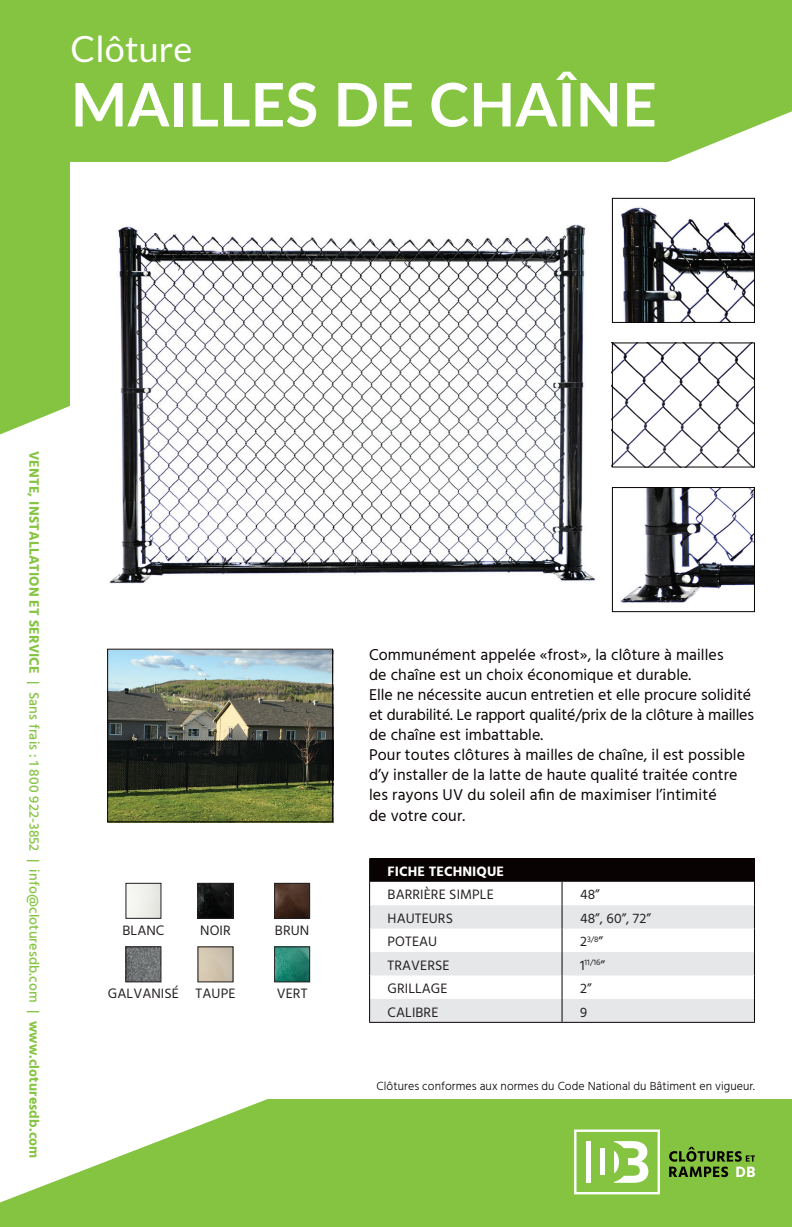
<style>
.page{position:relative;width:792px;height:1227px;background:#fff}
.page>*{position:absolute;margin:0;border:0;box-sizing:border-box;transform-origin:0 0}
.t1{font:700 60px "Lato";letter-spacing:.005em;color:#fff}
.t2{font:36px "Lato";letter-spacing:.005em;color:#fff}
.t3{font:16px/20px "Hind";letter-spacing:.005em;color:#080302}
.t4{font:14px "Hind";letter-spacing:.005em;color:#231f20}
.t5{font:700 14px "Hind";letter-spacing:.01em;color:#84c440}
.t6{font:700 14px "Hind";letter-spacing:.005em;color:#fff}
.t7{font:300 12px "Hind";letter-spacing:.005em;color:#080302}
.t8{font:8.2px "Hind";color:#231f20}
.s1{font-weight:500}
.s2{font-size:14px}
</style>
<div class="page">
<svg style="left:0;top:1099px;width:792px;height:127px;background:#96cc5c"></svg>
<div style="left:0;top:0;width:792px;height:435px;background:#84c440"></div>
<svg style="left:574px;top:1129px;width:86px;height:65px"></svg>
<svg style="left:669px;top:1146px;width:86px;height:30px;background:#669136"></svg>
<div style="left:71px;top:162px;width:721px;height:936px;background:#fff"></div>
<img style="left:109px;top:650px;width:222px;height:170px">
<div style="left:107px;top:648px;width:226px;height:174px;border:1px solid #080302"></div>
<div style="left:369px;top:858px;width:385px;height:23px;background:#080302"></div>
<svg style="left:370px;top:881px;width:384px;height:24px"></svg>
<svg style="left:370px;top:905px;width:384px;height:116px;fill:#e6e7e9"></svg>
<svg style="left:369px;top:858px;width:1px;height:163px"></svg>
<hr style="left:369px;top:1021px;width:193px;height:1px;background:#080302">
<svg style="left:561px;top:881px;width:1px;height:140px"></svg>
<svg style="left:754px;top:858px;width:1px;height:163px"></svg>
<hr style="left:562px;top:1021px;width:193px;height:1px;background:#080302">
<img style="left:199px;top:884px;width:32px;height:32px">
<div style="left:197px;top:882px;width:36px;height:36px;border:1px solid #231f20"></div>
<img style="left:276px;top:884px;width:32px;height:32px">
<div style="left:274px;top:882px;width:36px;height:36px;border:1px solid #231f20"></div>
<img style="left:127px;top:948px;width:32px;height:32px">
<div style="left:125px;top:946px;width:36px;height:36px;border:1px solid #231f20"></div>
<img style="left:276px;top:948px;width:32px;height:32px">
<div style="left:274px;top:946px;width:36px;height:36px;border:1px solid #231f20"></div>
<img style="left:109px;top:224px;width:486px;height:360px">
<img style="left:621px;top:207px;width:132px;height:114px">
<div style="left:612px;top:198px;width:143px;height:125px;border:1px solid #080302"></div>
<img style="left:614px;top:344px;width:139px;height:121px">
<div style="left:612px;top:342px;width:143px;height:125px;border:1px solid #080302"></div>
<img style="left:621px;top:489px;width:132px;height:114px">
<div style="left:612px;top:487px;width:143px;height:125px;border:1px solid #080302"></div>
<svg style="left:789px;top:1223px;width:3px;height:4px"></svg>
<p class="t2" style="left:71px;top:29px;width:123px">Clôture</p>
<p class="t1" style="left:71px;top:60px;width:587px">MAILLES DE CHAÎNE</p>
<p class="t5" style="left:42px;top:451px;width:709px;rotate:90deg">VENTE, INSTALLATION ET SERVICE <span class="s1">| Sans frais : 1 800 922-3852 | info@cloturesdb.com |</span> www.cloturesdb.com</p>
<p class="t4" style="left:122px;top:920px;width:43px">BLANC</p>
<p class="t4" style="left:200px;top:920px;width:32px">NOIR</p>
<p class="t4" style="left:275px;top:920px;width:36px">BRUN</p>
<p class="t4" style="left:108px;top:984px;width:72px">GALVANISÉ</p>
<p class="t4" style="left:196px;top:984px;width:41px">TAUPE</p>
<p class="t4" style="left:277px;top:984px;width:32px">VERT</p>
<p class="t3" style="left:369px;top:645px;width:356px">Communément appelée «frost», la clôture à mailles de chaîne est un choix économique et durable.</p>
<p class="t3" style="left:369px;top:685px;width:386px">Elle ne nécessite aucun entretien et elle procure solidité et durabilité. Le rapport qualité/prix de la clôture à mailles de chaîne est imbattable.</p>
<p class="t3" style="left:369px;top:745px;width:377px">Pour toutes clôtures à mailles de chaîne, il est possible d’y installer de la latte de haute qualité traitée contre les rayons UV du soleil afin de maximiser l’intimité<br>de votre cour.</p>
<p class="t6" style="left:387px;top:862px;width:118px">FICHE TECHNIQUE</p>
<p class="t4" style="left:387px;top:885px;width:108px">BARRIÈRE SIMPLE</p>
<p class="t4" style="left:580px;top:885px;width:21px">48”</p>
<p class="t4" style="left:387px;top:908px;width:67px">HAUTEURS</p>
<p class="t4" style="left:580px;top:908px;width:72px">48”, 60”, 72”</p>
<p class="t4" style="left:387px;top:932px;width:51px">POTEAU</p>
<p class="t8" style="left:580px;top:933px;width:25px"><span class="s2">2</span>3/8<span class="s2">”</span></p>
<p class="t4" style="left:387px;top:955px;width:63px">TRAVERSE</p>
<p class="t8" style="left:580px;top:956px;width:26px"><span class="s2">1</span>11/16<span class="s2">”</span></p>
<p class="t4" style="left:387px;top:978px;width:61px">GRILLAGE</p>
<p class="t4" style="left:580px;top:978px;width:13px">2”</p>
<p class="t4" style="left:387px;top:1002px;width:52px">CALIBRE</p>
<p class="t4" style="left:580px;top:1002px;width:9px">9</p>
<p class="t7" style="left:376px;top:1078px;width:380px">Clôtures conformes aux normes du Code National du Bâtiment en vigueur.</p>
</div>
